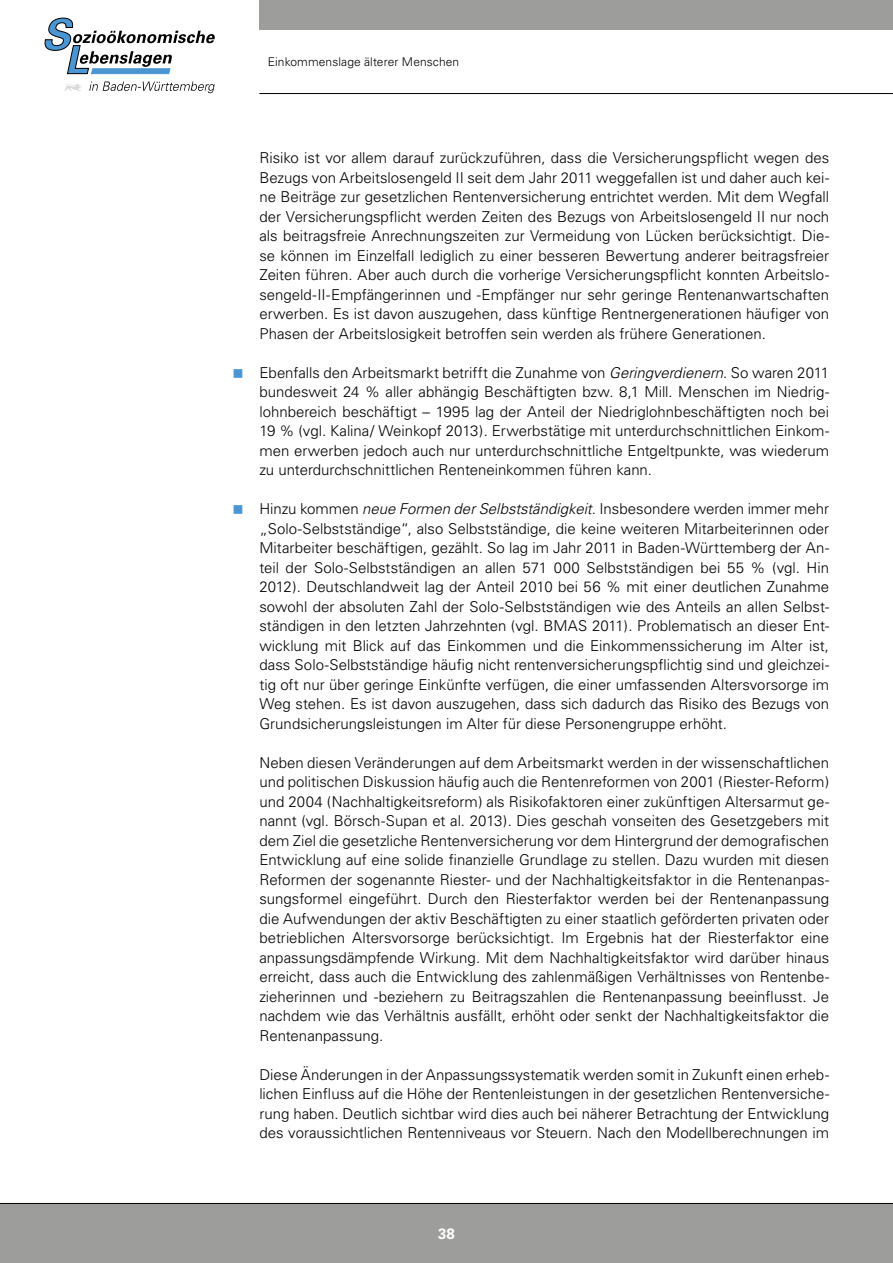
<style>
.page{position:relative;width:893px;height:1263px;background:#fff}
.page>*{position:absolute;margin:0;border:0;box-sizing:border-box;transform-origin:0 0}
.t1{font:300 15px/19.5px "Univers";color:#000;text-align:justify}
.t2{font:700 15px "Univers";color:#fff}
.t3{font:300 12px "Univers";letter-spacing:.01em;color:#000}
.s1{font-style:italic}
</style>
<div class="page">
<div style="left:259px;top:0;width:634px;height:30px;background:#9d9d9c"></div>
<div style="left:0;top:1203px;width:893px;height:60px;background:#9d9d9c"></div>
<hr style="left:259px;top:93px;width:634px;height:1px;background:#000">
<hr style="left:0;top:1203px;width:893px;height:1px;background:#000">
<svg style="left:89px;top:82px;width:126px;height:11px"></svg>
<svg style="left:65px;top:84px;width:17px;height:7px"></svg>
<svg style="left:44px;top:17px;width:171px;height:58px"></svg>
<p class="t3" style="left:268px;top:55px;width:193px">Einkommenslage älterer Menschen</p>
<p class="t1" style="left:259px;top:148px;width:571px">Risiko ist vor allem darauf zurückzuführen, dass die Versicherungspflicht wegen des Bezugs von Arbeitslosengeld II seit dem Jahr 2011 weggefallen ist und daher auch kei&shy;ne Beiträge zur gesetzlichen Rentenversicherung entrichtet werden. Mit dem Wegfall der Versicherungspflicht werden Zeiten des Bezugs von Arbeitslosengeld II nur noch als beitragsfreie Anrechnungszeiten zur Vermeidung von Lücken berücksichtigt. Die&shy;se können im Einzelfall lediglich zu einer besseren Bewertung anderer beitragsfreier Zeiten führen. Aber auch durch die vorherige Versicherungspflicht konnten Arbeitslo&shy;sengeld-II-Empfängerinnen und -Empfänger nur sehr geringe Rentenanwartschaften erwerben. Es ist davon auszugehen, dass künftige Rentnergenerationen häufiger von Phasen der Arbeitslosigkeit betroffen sein werden als frühere Generationen.</p>
<p class="t1" style="left:259px;top:362px;width:571px">Ebenfalls den Arbeitsmarkt betrifft die Zunahme von <span class="s1">Geringverdienern</span>. So waren 2011 bundesweit 24 % aller abhängig Beschäftigten bzw. 8,1 Mill. Menschen im Niedrig&shy;lohnbereich beschäftigt – 1995 lag der Anteil der Niedriglohnbeschäftigten noch bei 19 % (vgl. Kalina/ Weinkopf 2013). Erwerbstätige mit unterdurchschnittlichen Einkom&shy;men erwerben jedoch auch nur unterdurchschnittliche Entgeltpunkte, was wiederum zu unterdurchschnittlichen Renteneinkommen führen kann.</p>
<p class="t1" style="left:259px;top:499px;width:571px">Hinzu kommen <span class="s1">neue Formen der Selbstständigkeit</span>. Insbesondere werden immer mehr „Solo-Selbstständige“, also Selbstständige, die keine weiteren Mitarbeiterinnen oder Mitarbeiter beschäftigen, gezählt. So lag im Jahr 2011 in Baden-Württemberg der An&shy;teil der Solo-Selbstständigen an allen 571 000 Selbstständigen bei 55 % (vgl. Hin 2012). Deutschlandweit lag der Anteil 2010 bei 56 % mit einer deutlichen Zunahme sowohl der absoluten Zahl der Solo-Selbstständigen wie des Anteils an allen Selbst&shy;ständigen in den letzten Jahrzehnten (vgl. BMAS 2011). Problematisch an dieser Ent&shy;wicklung mit Blick auf das Einkommen und die Einkommenssicherung im Alter ist, dass Solo-Selbstständige häufig nicht rentenversicherungspflichtig sind und gleichzei&shy;tig oft nur über geringe Einkünfte verfügen, die einer umfassenden Altersvorsorge im Weg stehen. Es ist davon auszugehen, dass sich dadurch das Risiko des Bezugs von Grundsicherungsleistungen im Alter für diese Personengruppe erhöht.</p>
<p class="t1" style="left:259px;top:752px;width:571px">Neben diesen Veränderungen auf dem Arbeitsmarkt werden in der wissenschaftlichen und politischen Diskussion häufig auch die Rentenreformen von 2001 (Riester-Reform) und 2004 (Nachhaltigkeitsreform) als Risikofaktoren einer zukünftigen Altersarmut ge&shy;nannt (vgl. Börsch-Supan et al. 2013). Dies geschah vonseiten des Gesetzgebers mit dem Ziel die gesetzliche Rentenversicherung vor dem Hintergrund der demografischen Entwicklung auf eine solide finanzielle Grundlage zu stellen. Dazu wurden mit diesen Reformen der sogenannte Riester- und der Nachhaltigkeitsfaktor in die Rentenanpas&shy;sungsformel eingeführt. Durch den Riesterfaktor werden bei der Rentenanpassung die Aufwendungen der aktiv Beschäftigten zu einer staatlich geförderten privaten oder betrieblichen Altersvorsorge berücksichtigt. Im Ergebnis hat der Riesterfaktor eine anpassungsdämpfende Wirkung. Mit dem Nachhaltigkeitsfaktor wird darüber hinaus erreicht, dass auch die Entwicklung des zahlenmäßigen Verhältnisses von Rentenbe&shy;zieherinnen und -beziehern zu Beitragszahlen die Rentenanpassung beeinflusst. Je nachdem wie das Verhältnis ausfällt, erhöht oder senkt der Nachhaltigkeitsfaktor die Rentenanpassung.</p>
<p class="t1" style="left:259px;top:1064px;width:571px">Diese Änderungen in der Anpassungssystematik werden somit in Zukunft einen erheb&shy;lichen Einfluss auf die Höhe der Rentenleistungen in der gesetzlichen Rentenversiche&shy;rung haben. Deutlich sichtbar wird dies auch bei näherer Betrachtung der Entwicklung des voraussichtlichen Rentenniveaus vor Steuern. Nach den Modellberechnungen im</p>
<p class="t2" style="left:438px;top:1225px;width:18px">38</p>
</div>
